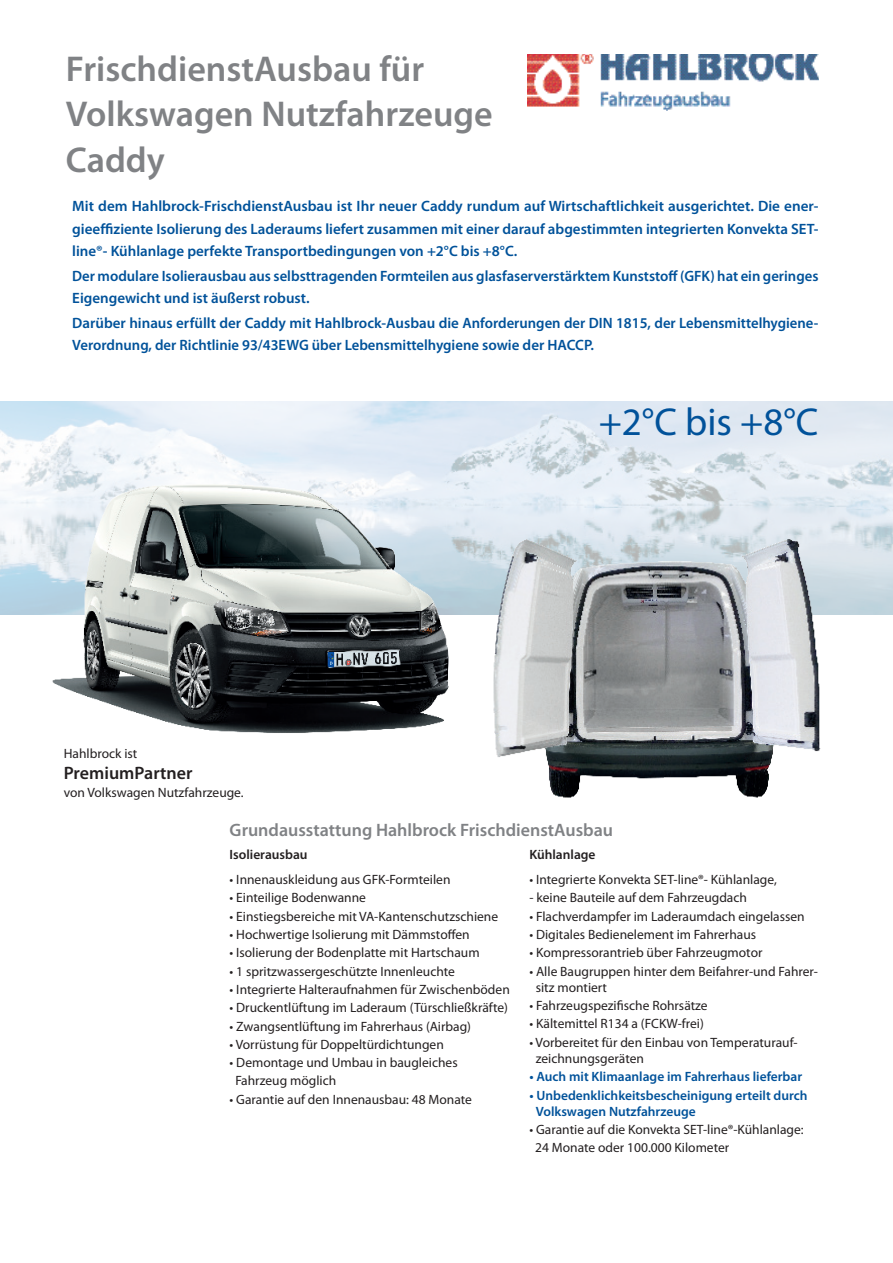
<style>
.page{position:relative;width:893px;height:1263px;background:#fff}
.page>*{position:absolute;margin:0;border:0;box-sizing:border-box;transform-origin:0 0}
.t1{font:39px "Myriad Pro";color:#01529a}
.t2{font:600 36px/45.3px "Myriad Pro";color:#808285}
.t3{font:600 18px "Myriad Pro";color:#808285}
.t4{font:600 18px "Myriad Pro";color:#231f20}
.t5{font:600 15px/22.5px "Myriad Pro";color:#01529a}
.t6{font:13.5px/16.2px "Myriad Pro";color:#231f20}
.t7{font:600 13.5px/16.2px "Myriad Pro";color:#01529a}
.t8{font:600 13.5px "Myriad Pro";color:#231f20}
</style>
<div class="page">
<img style="left:0;top:402px;width:893px;height:212px">
<img style="left:10px;top:408px;width:478px;height:325px">
<img style="left:527px;top:54px;width:292px;height:56px">
<img style="left:461px;top:531px;width:404px;height:267px">
<h2 class="t2" style="left:66px;top:45px;width:428px">FrischdienstAusbau für<br>Volkswagen Nutzfahrzeuge<br>Caddy</h2>
<p class="t5" style="left:72px;top:194px;width:748px;text-align:justify">Mit dem Hahlbrock-FrischdienstAusbau ist Ihr neuer Caddy rundum auf Wirtschaftlichkeit ausgerichtet. Die ener&shy;gieeffiziente Isolierung des Laderaums liefert zusammen mit einer darauf abgestimmten integrierten Konvekta SET&shy;line®- Kühlanlage perfekte Transportbedingungen von +2°C bis +8°C.</p>
<p class="t5" style="left:72px;top:264px;width:748px">Der modulare Isolierausbau aus selbsttragenden Formteilen aus glasfaserverstärktem Kunststoff (GFK) hat ein geringes<br>Eigengewicht und ist äußerst robust.</p>
<p class="t5" style="left:72px;top:311px;width:748px">Darüber hinaus erfüllt der Caddy mit Hahlbrock-Ausbau die Anforderungen der DIN 1815, der Lebensmittelhygiene-<br>Verordnung, der Richtlinie 93/43EWG über Lebensmittelhygiene sowie der HACCP.</p>
<p class="t6" style="left:64px;top:745px;width:75px">Hahlbrock ist</p>
<h3 class="t4" style="left:64px;top:762px;width:130px">PremiumPartner</h3>
<p class="t6" style="left:64px;top:784px;width:181px">von Volkswagen Nutzfahrzeuge.</p>
<h1 class="t1" style="left:599px;top:398px;width:221px">+2°C bis +8°C</h1>
<h3 class="t3" style="left:230px;top:819px;width:385px">Grundausstattung Hahlbrock FrischdienstAusbau</h3>
<p class="t8" style="left:230px;top:845px;width:79px">Isolierausbau</p>
<p class="t8" style="left:529px;top:845px;width:68px">Kühlanlage</p>
<p class="t6" style="left:529px;top:871px;width:249px">• Integrierte Konvekta SET-line®- Kühlanlage,</p>
<p class="t6" style="left:529px;top:889px;width:219px">- keine Bauteile auf dem Fahrzeugdach</p>
<p class="t6" style="left:529px;top:908px;width:277px">• Flachverdampfer im Laderaumdach eingelassen</p>
<p class="t6" style="left:529px;top:926px;width:228px">• Digitales Bedienelement im Fahrerhaus</p>
<p class="t6" style="left:529px;top:944px;width:235px">• Kompressorantrieb über Fahrzeugmotor</p>
<p class="t6" style="left:536px;top:963px;width:284px;text-indent:-6px">• Alle Baugruppen hinter dem Beifahrer-und Fahrer&shy;sitz montiert</p>
<p class="t6" style="left:529px;top:997px;width:180px">• Fahrzeugspezifische Rohrsätze</p>
<p class="t6" style="left:529px;top:1016px;width:176px">• Kältemittel R134 a (FCKW-frei)</p>
<p class="t6" style="left:536px;top:1034px;width:263px;text-indent:-6px">• Vorbereitet für den Einbau von Temperaturauf&shy;zeichnungsgeräten</p>
<p class="t7" style="left:529px;top:1068px;width:274px">• Auch mit Klimaanlage im Fahrerhaus lieferbar</p>
<p class="t7" style="left:536px;top:1087px;width:273px;text-indent:-6px">• Unbedenklichkeitsbescheinigung erteilt durch<br>Volkswagen Nutzfahrzeuge</p>
<p class="t6" style="left:535px;top:1120px;width:270px;line-height:18.3px;text-indent:-6px">• Garantie auf die Konvekta SET-line®-Kühlanlage:<br>24 Monate oder 100.000 Kilometer</p>
<p class="t6" style="left:230px;top:871px;width:222px">• Innenauskleidung aus GFK-Formteilen</p>
<p class="t6" style="left:230px;top:889px;width:138px">• Einteilige Bodenwanne</p>
<p class="t6" style="left:230px;top:908px;width:270px">• Einstiegsbereiche mit VA-Kantenschutzschiene</p>
<p class="t6" style="left:230px;top:926px;width:242px">• Hochwertige Isolierung mit Dämmstoffen</p>
<p class="t6" style="left:230px;top:944px;width:251px">• Isolierung der Bodenplatte mit Hartschaum</p>
<p class="t6" style="left:230px;top:963px;width:227px">• 1 spritzwassergeschützte Innenleuchte</p>
<p class="t6" style="left:230px;top:981px;width:282px">• Integrierte Halteraufnahmen für Zwischenböden</p>
<p class="t6" style="left:230px;top:999px;width:280px">• Druckentlüftung im Laderaum (Türschließkräfte)</p>
<p class="t6" style="left:230px;top:1018px;width:243px">• Zwangsentlüftung im Fahrerhaus (Airbag)</p>
<p class="t6" style="left:230px;top:1036px;width:216px">• Vorrüstung für Doppeltürdichtungen</p>
<p class="t6" style="left:235px;top:1053px;width:224px;line-height:18.3px;text-indent:-6px">• Demontage und Umbau in baugleiches<br>Fahrzeug möglich</p>
<p class="t6" style="left:230px;top:1091px;width:244px">• Garantie auf den Innenausbau: 48 Monate</p>
</div>
